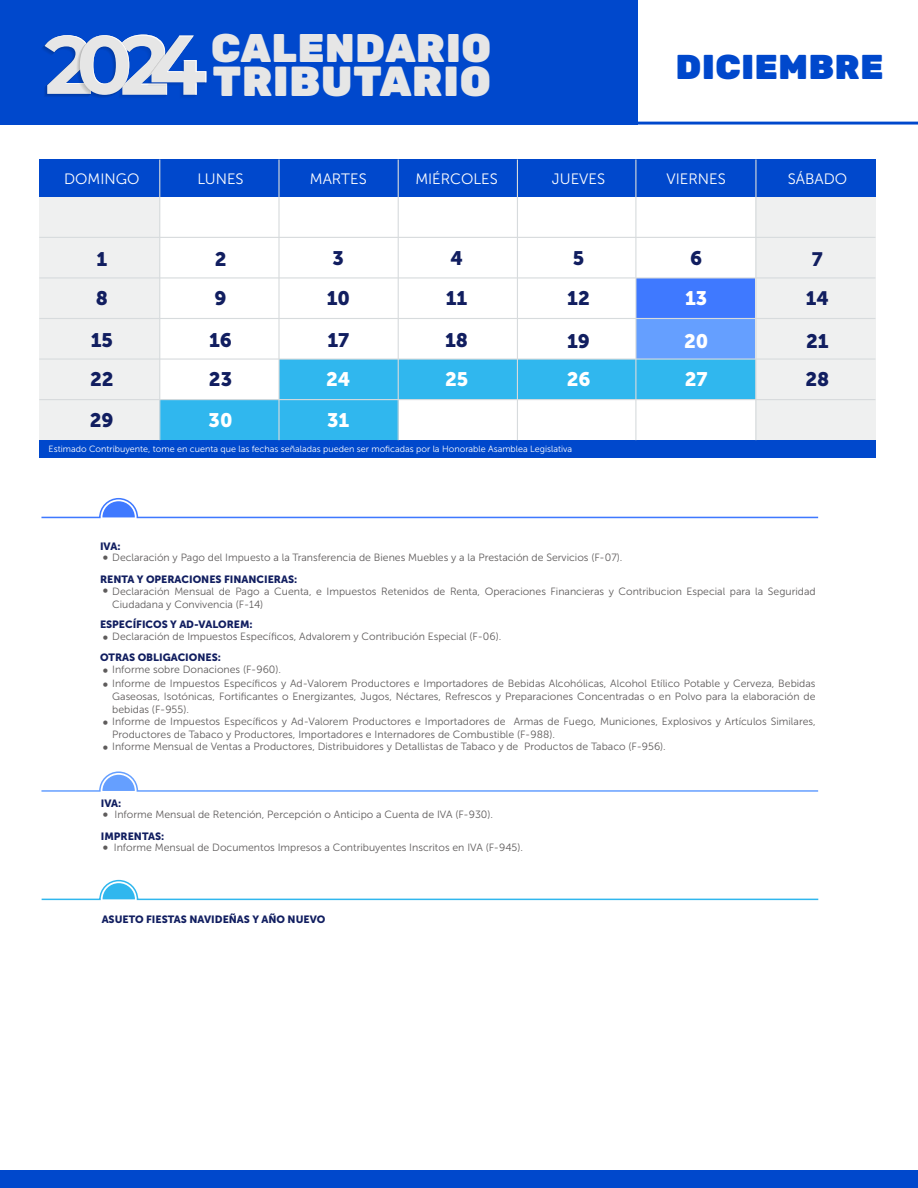
<style>
.page{position:relative;width:918px;height:1188px;background:#fff}
.page>*{position:absolute;margin:0;border:0;box-sizing:border-box;transform-origin:0 0}
.t1{font:900 42px "Rubik";letter-spacing:.02em;color:#e6e6e6}
.t2{font:900 40.05px "Rubik";letter-spacing:.02em;color:#e6e6e6}
.t3{font:900 34.5px "Rubik";letter-spacing:.02em;color:#0048cc}
.t4{font:19.5px/38.7px "Museo Sans 900";color:#111e60}
.t5{font:19.5px "Museo Sans 900";color:#fff}
.t6{font:19.35px "Museo Sans 900";color:#111e60}
.t7{font:15px "Museo Sans 300";color:#fff}
.t8{font:15px/32.7px "Museo Sans 300";color:#5e5b5b}
.t9{font:10.5px/12.6px "Museo Sans 300";color:#5e5b5b}
.t10{font:10.5px "Museo Sans 900";color:#111e60}
.t11{font:9px "Museo Sans 300";color:#fff}
.s1{font-size:15px}
</style>
<div class="page">
<svg style="left:41px;top:879px;width:778px;height:22px"></svg>
<svg style="left:41px;top:771px;width:778px;height:21px"></svg>
<svg style="left:41px;top:498px;width:778px;height:21px"></svg>
<div style="left:0;top:0;width:638px;height:125px;background:#0048cc"></div>
<svg style="left:42px;top:35px;width:164px;height:63px"></svg>
<svg style="left:638px;top:122px;width:280px;height:3px"></svg>
<div style="left:0;top:1170px;width:918px;height:18px;background:#0048cc"></div>
<div style="left:279px;top:359px;width:477px;height:41px;background:#30b7ee"></div>
<div style="left:159px;top:399px;width:239px;height:41px;background:#30b7ee"></div>
<div style="left:637px;top:278px;width:118px;height:40px;background:#3f79ff"></div>
<div style="left:636px;top:318px;width:119px;height:41px;background:#659fff"></div>
<div style="left:756px;top:197px;width:120px;height:243px;background:#eff0f0"></div>
<div style="left:39px;top:197px;width:120px;height:243px;background:#eff0f0"></div>
<div style="left:39px;top:440px;width:836px;height:18px;background:#0048cc"></div>
<div style="left:39px;top:159px;width:837px;height:38px;background:#0048cc"></div>
<hr style="left:159px;top:159px;width:1px;height:281px;background:#d7dbdd">
<hr style="left:278px;top:159px;width:2px;height:281px;background:#d7dbdd">
<hr style="left:398px;top:159px;width:1px;height:281px;background:#d7dbdd">
<hr style="left:517px;top:159px;width:1px;height:281px;background:#d7dbdd">
<hr style="left:635px;top:159px;width:1px;height:281px;background:#d7dbdd">
<hr style="left:755px;top:159px;width:2px;height:281px;background:#d7dbdd">
<hr style="left:39px;top:237px;width:836px;height:1px;background:#d7dbdd">
<hr style="left:39px;top:277px;width:836px;height:2px;background:#d7dbdd">
<hr style="left:39px;top:318px;width:836px;height:1px;background:#d7dbdd">
<hr style="left:39px;top:358px;width:836px;height:2px;background:#d7dbdd">
<hr style="left:39px;top:399px;width:836px;height:1px;background:#d7dbdd">
<h2 class="t2" style="left:211px;top:24px;width:281px">CALENDARIO</h2>
<h1 class="t1" style="left:213px;top:56px;width:280px">TRIBUTARIO</h1>
<h3 class="t3" style="left:676px;top:46px;width:209px">DICIEMBRE</h3>
<h3 class="t7" style="left:64px;top:171px;width:77px">DOMINGO</h3>
<h3 class="t7" style="left:197px;top:171px;width:48px">LUNES</h3>
<h3 class="t7" style="left:310px;top:171px;width:58px">MARTES</h3>
<h3 class="t7" style="left:415px;top:171px;width:84px">MIÉRCOLES</h3>
<h3 class="t7" style="left:552px;top:171px;width:55px">JUEVES</h3>
<h3 class="t7" style="left:666px;top:171px;width:61px">VIERNES</h3>
<h3 class="t7" style="left:788px;top:171px;width:61px">SÁBADO</h3>
<h3 class="t4" style="left:690px;top:238px;width:14px">6</h3>
<h3 class="t4" style="left:573px;top:238px;width:13px">5</h3>
<h3 class="t4" style="left:333px;top:239px;width:13px">3</h3>
<h3 class="t4" style="left:450px;top:239px;width:14px">4</h3>
<h3 class="t4" style="left:96px;top:240px;width:12px">1</h3>
<h3 class="t4" style="left:215px;top:240px;width:13px">2</h3>
<h3 class="t6" style="left:812px;top:248px;width:12px">7</h3>
<h3 class="t4" style="left:327px;top:278px;width:25px">10</h3>
<h3 class="t4" style="left:567px;top:279px;width:24px">12</h3>
<h3 class="t4" style="left:446px;top:279px;width:23px">11</h3>
<h3 class="t4" style="left:96px;top:279px;width:14px">8</h3>
<h3 class="t4" style="left:215px;top:279px;width:14px">9</h3>
<h3 class="t5" style="left:685px;top:287px;width:24px">13</h3>
<h3 class="t6" style="left:806px;top:287px;width:25px">14</h3>
<h3 class="t4" style="left:445px;top:321px;width:24px">18</h3>
<h3 class="t4" style="left:91px;top:321px;width:24px">15</h3>
<h3 class="t4" style="left:209px;top:321px;width:25px">16<br>23</h3>
<h3 class="t4" style="left:90px;top:401px;width:25px">29</h3>
<h3 class="t5" style="left:209px;top:409px;width:25px">30</h3>
<h3 class="t5" style="left:327px;top:409px;width:24px">31</h3>
<p class="t11" style="left:49px;top:444px;width:525px">Estimado Contribuyente, tome en cuenta que las fechas señaladas pueden ser moficadas por la Honorable Asamblea Legislativa</p>
<h3 class="t4" style="left:567px;top:321px;width:24px">19</h3>
<h3 class="t5" style="left:567px;top:368px;width:25px">26</h3>
<h3 class="t5" style="left:684px;top:330px;width:26px">20</h3>
<h3 class="t4" style="left:806px;top:321px;width:24px">21</h3>
<h3 class="t4" style="left:327px;top:321px;width:23px">17</h3>
<h3 class="t4" style="left:90px;top:360px;width:25px">22</h3>
<h3 class="t5" style="left:445px;top:368px;width:25px">25</h3>
<h3 class="t5" style="left:685px;top:368px;width:24px">27</h3>
<h3 class="t4" style="left:805px;top:359px;width:25px">28</h3>
<h3 class="t5" style="left:326px;top:368px;width:26px">24</h3>
<p class="t10" style="left:100px;top:540px;width:22px">IVA:</p>
<p class="t9" style="left:112px;top:551px;width:512px">Declaración y Pago del Impuesto a la Transferencia de Bienes Muebles y a la Prestación de Servicios (F-07).</p>
<p class="t10" style="left:100px;top:573px;width:199px">RENTA Y OPERACIONES FINANCIERAS:</p>
<p class="t9" style="left:112px;top:585px;width:705px">Declaración Mensual de Pago a Cuenta, e Impuestos Retenidos de Renta, Operaciones Financieras y Contribucion Especial para la Seguridad<br>Ciudadana y Convivencia (F-14)</p>
<p class="t10" style="left:100px;top:618px;width:154px">ESPECÍFICOS Y AD-VALOREM:</p>
<p class="t9" style="left:112px;top:630px;width:391px">Declaración de Impuestos Específicos, Advalorem y Contribución Especial (F-06).</p>
<h3 class="t8" style="left:103px;top:541px;width:8px">• •</h3>
<h3 class="t8" style="left:103px;top:620px;width:8px">•</h3>
<p class="t10" style="left:100px;top:651px;width:122px">OTRAS OBLIGACIONES:</p>
<p class="t9" style="left:112px;top:663px;width:705px;line-height:14.1px;text-indent:-10px"><span class="s1">•</span> Informe sobre Donaciones (F-960).<br>Informe de Impuestos Específicos y Ad-Valorem Productores e Importadores de Bebidas Alcohólicas, Alcohol Etílico Potable y Cerveza, Bebidas</p>
<p class="t9" style="left:112px;top:690px;width:705px">Gaseosas, Isotónicas, Fortificantes o Energizantes, Jugos, Néctares, Refrescos y Preparaciones Concentradas o en Polvo para la elaboración de bebidas (F-955).</p>
<h3 class="t8" style="left:103px;top:668px;width:8px">•</h3>
<p class="t9" style="left:112px;top:715px;width:705px">Informe de Impuestos Específicos y Ad-Valorem Productores e Importadores de Armas de Fuego, Municiones, Explosivos y Artículos Similares,<br>Productores de Tabaco y Productores, Importadores e Internadores de Combustible (F-988).</p>
<h3 class="t8" style="left:103px;top:705px;width:8px">•</h3>
<p class="t9" style="left:103px;top:740px;width:565px"><span class="s1">•</span> Informe Mensual de Ventas a Productores, Distribuidores y Detallistas de Tabaco y de Productos de Tabaco (F-956).</p>
<p class="t10" style="left:101px;top:797px;width:22px">IVA:</p>
<p class="t9" style="left:103px;top:808px;width:392px"><span class="s1">•</span> Informe Mensual de Retención, Percepción o Anticipo a Cuenta de IVA (F-930).</p>
<p class="t10" style="left:101px;top:830px;width:65px">IMPRENTAS:</p>
<p class="t9" style="left:103px;top:841px;width:422px"><span class="s1">•</span> Informe Mensual de Documentos Impresos a Contribuyentes Inscritos en IVA (F-945).</p>
<p class="t10" style="left:102px;top:914px;width:225px">ASUETO FIESTAS NAVIDEÑAS Y AÑO NUEVO</p>
</div>
